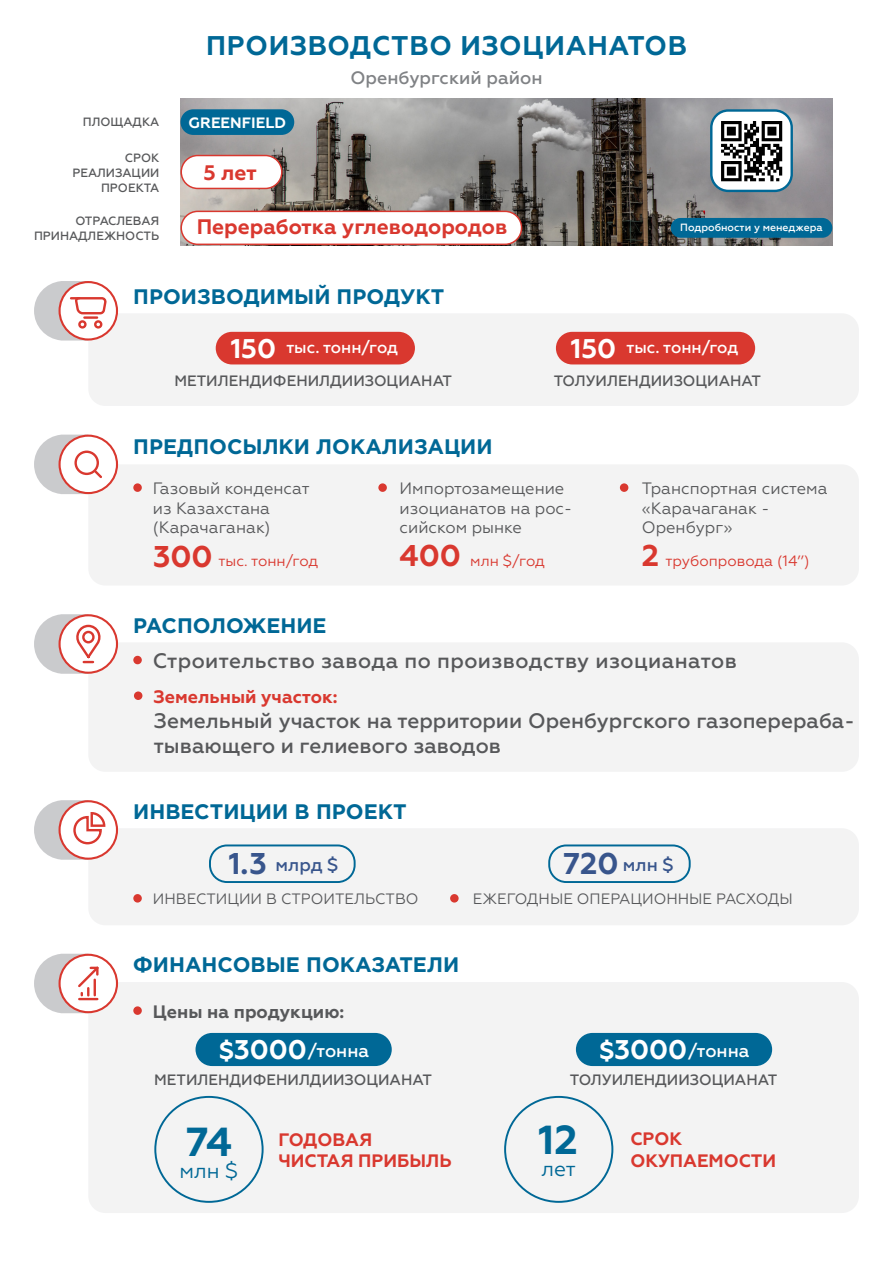
<style>
.page{position:relative;width:893px;height:1263px;background:#fff}
.page>*{position:absolute;margin:0;border:0;box-sizing:border-box;transform-origin:0 0}
.t1{font:700 40.5px "Geometria";color:#006896}
.t2{font:700 30px "Geometria";color:#d9382f}
.t3{font:700 30px "Geometria";color:#38558c}
.t4{font:700 27px "Geometria";letter-spacing:.03em;color:#006896}
.t5{font:700 27px "Geometria";color:#fff}
.t6{font:700 21px "Gotham Pro";color:#006896}
.t7{font:500 21px/25.2px "Geometria";color:#57585a}
.t8{font:500 21px "Geometria";letter-spacing:.02em;color:#57585a}
.t9{font:700 21px "Geometria";color:#d9382f}
.t10{font:21px "Geometria";color:#006896}
.t11{font:700 18px "Geometria";color:#d9382f}
.t12{font:500 18px "Geometria";color:#808285}
.t13{font:700 18px "Geometria";color:#57585a}
.t14{font:500 18px "Geometria";color:#fff}
.t15{font:500 18px "Geometria";color:#38558c}
.t16{font:16.5px/19.8px "Geometria";color:#57585a}
.t17{font:500 16.5px "Geometria";color:#fff}
.t18{font:500 15px "Geometria";color:#57585a}
.t19{font:15px "Geometria";color:#57585a}
.t20{font:15px "Geometria";color:#d9382f}
.t21{font:700 15px "Geometria";color:#fff}
.t22{font:500 12px "Geometria";color:#57585a}
.t23{font:500 10.5px "Geometria";color:#fff}
.s1{font-size:24px}
</style>
<div class="page">
<img style="left:180px;top:99px;width:652px;height:146px">
<div style="left:88px;top:828px;width:771px;height:97px;background:#f3f3f3;border-radius:17px"></div>
<div style="left:88px;top:982px;width:771px;height:231px;background:#f3f3f3;border-radius:17px"></div>
<svg style="left:60px;top:801px;width:57px;height:58px"></svg>
<div style="left:60px;top:955px;width:57px;height:57px;background:#fff;border-radius:50%"></div>
<div style="left:133px;top:1006px;width:9px;height:9px;background:#d9382f;border-radius:50%"></div>
<div style="left:133px;top:894px;width:9px;height:8px;background:#d9382f;border-radius:50%"></div>
<div style="left:180px;top:109px;width:114px;height:26px;background:#006896;border-radius:13px"></div>
<div style="left:671px;top:218px;width:161px;height:20px;background:#006896;border-radius:10px"></div>
<div style="left:181px;top:155px;width:101px;height:33px;background:#fff;border-radius:16px"></div>
<div style="left:180px;top:155px;width:103px;height:34px;border:2px solid #d9382f;border-radius:16px"></div>
<div style="left:181px;top:211px;width:341px;height:33px;background:#fff;border-radius:16px"></div>
<div style="left:180px;top:211px;width:342px;height:34px;border:2px solid #d9382f;border-radius:16px"></div>
<div style="left:88px;top:313px;width:771px;height:93px;background:#f3f3f3;border-radius:17px"></div>
<svg style="left:60px;top:282px;width:57px;height:57px"></svg>
<svg style="left:34px;top:281px;width:74px;height:60px"></svg>
<svg style="left:34px;top:800px;width:73px;height:60px"></svg>
<svg style="left:34px;top:954px;width:67px;height:59px"></svg>
<div style="left:88px;top:464px;width:771px;height:121px;background:#f3f3f3;border-radius:17px"></div>
<div style="left:88px;top:642px;width:771px;height:130px;background:#f3f3f3;border-radius:17px"></div>
<svg style="left:60px;top:615px;width:57px;height:58px"></svg>
<div style="left:133px;top:483px;width:9px;height:9px;background:#d9382f;border-radius:50%"></div>
<div style="left:133px;top:656px;width:9px;height:8px;background:#d9382f;border-radius:50%"></div>
<div style="left:134px;top:691px;width:8px;height:9px;background:#d9382f;border-radius:50%"></div>
<div style="left:209px;top:844px;width:147px;height:39px;border:2px solid #006896;border-radius:17px"></div>
<div style="left:196px;top:1033px;width:196px;height:33px;background:#006896;border-radius:17px"></div>
<div style="left:450px;top:894px;width:9px;height:8px;background:#d9382f;border-radius:50%"></div>
<div style="left:548px;top:844px;width:143px;height:39px;border:2px solid #006896;border-radius:17px"></div>
<div style="left:154px;top:1096px;width:110px;height:107px;border:2px solid #006896;border-radius:50%"></div>
<div style="left:504px;top:1096px;width:109px;height:107px;border:2px solid #006896;border-radius:50%"></div>
<div style="left:216px;top:332px;width:199px;height:32px;background:#d9382f;border-radius:16px"></div>
<div style="left:378px;top:483px;width:9px;height:9px;background:#d9382f;border-radius:50%"></div>
<div style="left:620px;top:483px;width:8px;height:9px;background:#d9382f;border-radius:50%"></div>
<svg style="left:34px;top:614px;width:72px;height:60px"></svg>
<svg style="left:60px;top:436px;width:57px;height:57px"></svg>
<svg style="left:34px;top:435px;width:70px;height:59px"></svg>
<div style="left:711px;top:110px;width:81px;height:81px;background:#fff;border-radius:17px"></div>
<div style="left:710px;top:109px;width:83px;height:83px;border:2px solid #006896;border-radius:17px"></div>
<img style="left:721px;top:121px;width:62px;height:61px">
<div style="left:556px;top:332px;width:199px;height:32px;background:#d9382f;border-radius:16px"></div>
<div style="left:576px;top:1033px;width:196px;height:33px;background:#006896;border-radius:17px"></div>
<p class="t4" style="left:206px;top:30px;width:482px">ПРОИЗВОДСТВО ИЗОЦИАНАТОВ</p>
<p class="t22" style="left:83px;top:114px;width:78px">ПЛОЩАДКА</p>
<p class="t22" style="left:125px;top:150px;width:36px">СРОК</p>
<p class="t22" style="left:72px;top:165px;width:88px">РЕАЛИЗАЦИИ</p>
<p class="t22" style="left:101px;top:180px;width:60px">ПРОЕКТА</p>
<p class="t22" style="left:76px;top:214px;width:85px">ОТРАСЛЕВАЯ</p>
<p class="t22" style="left:34px;top:229px;width:127px">ПРИНАДЛЕЖНОСТЬ</p>
<p class="t21" style="left:189px;top:113px;width:99px">GREENFIELD</p>
<p class="t9" style="left:203px;top:160px;width:55px">5 лет</p>
<p class="t12" style="left:350px;top:68px;width:194px">Оренбургский район</p>
<p class="t9" style="left:197px;top:214px;width:312px">Переработка углеводородов</p>
<p class="t23" style="left:680px;top:221px;width:144px">Подробности у менеджера</p>
<p class="t6" style="left:133px;top:284px;width:313px">ПРОИЗВОДИМЫЙ ПРОДУКТ</p>
<p class="t5" style="left:231px;top:332px;width:47px">150</p>
<p class="t17" style="left:286px;top:338px;width:113px">тыс. тонн/год</p>
<p class="t18" style="left:174px;top:372px;width:279px">МЕТИЛЕНДИФЕНИЛДИИЗОЦИАНАТ</p>
<p class="t5" style="left:571px;top:332px;width:47px">150</p>
<p class="t17" style="left:626px;top:338px;width:113px">тыс. тонн/год</p>
<p class="t18" style="left:554px;top:372px;width:209px">ТОЛУИЛЕНДИИЗОЦИАНАТ</p>
<p class="t6" style="left:133px;top:434px;width:361px">ПРЕДПОСЫЛКИ ЛОКАЛИЗАЦИИ</p>
<p class="t16" style="left:153px;top:478px;width:158px">Газовый конденсат из Казахстана (Карачаганак)</p>
<p class="t20" style="left:218px;top:552px;width:101px">тыс. тонн/год</p>
<p class="t2" style="left:153px;top:539px;width:61px">300</p>
<p class="t6" style="left:133px;top:614px;width:195px">РАСПОЛОЖЕНИЕ</p>
<p class="t16" style="left:400px;top:478px;width:174px">Импортозамещение изоцианатов на рос&shy;сийском рынке</p>
<p class="t2" style="left:400px;top:537px;width:63px">400</p>
<p class="t20" style="left:470px;top:552px;width:76px">млн $/год</p>
<p class="t16" style="left:642px;top:478px;width:187px">Транспортная система «Карачаганак -<br>Оренбург»</p>
<p class="t2" style="left:642px;top:537px;width:19px">2</p>
<p class="t20" style="left:665px;top:552px;width:145px">трубопровода (14’’)</p>
<p class="t8" style="left:153px;top:649px;width:586px">Строительство завода по производству изоцианатов</p>
<p class="t11" style="left:153px;top:686px;width:186px">Земельный участок:</p>
<p class="t7" style="left:154px;top:708px;width:702px">Земельный участок на территории Оренбургского газоперераба&shy;тывающего и гелиевого заводов</p>
<p class="t6" style="left:133px;top:799px;width:275px">ИНВЕСТИЦИИ В ПРОЕКТ</p>
<p class="t3" style="left:229px;top:846px;width:40px">1.3</p>
<p class="t15" style="left:276px;top:854px;width:64px">млрд $</p>
<p class="t19" style="left:153px;top:890px;width:267px">ИНВЕСТИЦИИ В СТРОИТЕЛЬСТВО</p>
<p class="t3" style="left:563px;top:846px;width:57px">720</p>
<p class="t15" style="left:623px;top:854px;width:52px">млн $</p>
<p class="t19" style="left:473px;top:890px;width:322px">ЕЖЕГОДНЫЕ ОПЕРАЦИОННЫЕ РАСХОДЫ</p>
<p class="t6" style="left:133px;top:953px;width:327px">ФИНАНСОВЫЕ ПОКАЗАТЕЛИ</p>
<p class="t13" style="left:153px;top:1001px;width:193px">Цены на продукцию:</p>
<p class="t5" style="left:219px;top:1033px;width:89px"><span class="s1">$</span>3000</p>
<p class="t14" style="left:308px;top:1040px;width:63px">/тонна</p>
<p class="t18" style="left:154px;top:1071px;width:279px">МЕТИЛЕНДИФЕНИЛДИИЗОЦИАНАТ</p>
<p class="t1" style="left:186px;top:1117px;width:48px">74</p>
<p class="t10" style="left:180px;top:1159px;width:60px">млн $</p>
<p class="t11" style="left:278px;top:1128px;width:95px">ГОДОВАЯ</p>
<p class="t11" style="left:278px;top:1150px;width:175px">ЧИСТАЯ ПРИБЫЛЬ</p>
<p class="t5" style="left:599px;top:1033px;width:89px"><span class="s1">$</span>3000</p>
<p class="t14" style="left:688px;top:1040px;width:63px">/тонна</p>
<p class="t18" style="left:570px;top:1071px;width:209px">ТОЛУИЛЕНДИИЗОЦИАНАТ</p>
<p class="t1" style="left:539px;top:1115px;width:41px">12</p>
<p class="t10" style="left:541px;top:1157px;width:36px">лет</p>
<p class="t11" style="left:630px;top:1128px;width:53px">СРОК</p>
<p class="t11" style="left:630px;top:1150px;width:147px">ОКУПАЕМОСТИ</p>
</div>
